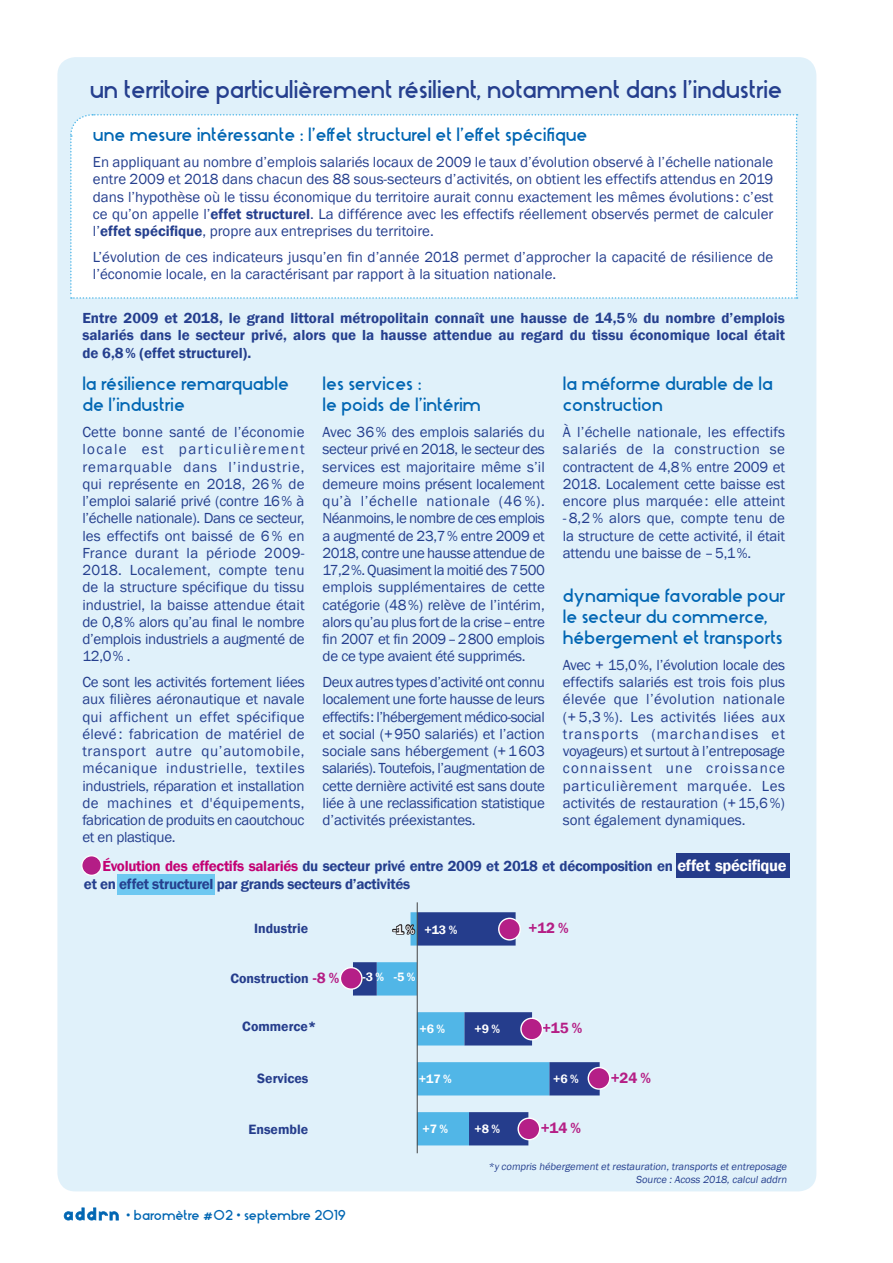
<style>
.page{position:relative;width:893px;height:1263px;background:#fff}
.page>*{position:absolute;margin:0;border:0;box-sizing:border-box;transform-origin:0 0}
.t1{font:24px "Stark";letter-spacing:-.01em;color:#253f8e}
.t2{font:18px/21px "Stark";color:#0166b3}
.t3{font:600 18px "Franklin Gothic";color:#253d8c}
.t4{font:600 15.3px "Franklin Gothic";letter-spacing:-.005em;color:#b51e85}
.Style_de_paragraphe{font:15px/17.2px "Franklin Gothic";letter-spacing:-.01em;color:#253f8e;text-align:justify}
.t5{font:600 15px/17.2px "Franklin Gothic";letter-spacing:-.02em;color:#253f8e;text-align:justify}
.t6{font:600 13.8px "Franklin Gothic";color:#253d8c}
.t7{font:13.5px "Stark";color:#0166b3}
.t8{font:600 12.45px "Franklin Gothic";color:#fff}
.t9{font:10.5px "Franklin Gothic";color:#253f8e}
.s1{font-weight:600}
.s2{color:#c30173}
.s3{font-size:16.5px;color:#fff}
.s4{color:#fff}
.s5{font-size:15.3px;color:#b51e85}
.s6{color:#373a3c}
</style>
<div class="page">
<svg style="left:64px;top:1207px;width:55px;height:13px"></svg>
<div style="left:57px;top:57px;width:759px;height:1134px;background:#e0f1fa;border-radius:18px"></div>
<div style="left:70px;top:114px;width:727px;height:185px;background:#fff"></div>
<div style="left:676px;top:853px;width:113px;height:24px;background:#253c8a"></div>
<div style="left:118px;top:874px;width:97px;height:21px;background:#6ec8f1"></div>
<div style="left:82px;top:856px;width:19px;height:19px;background:#b41d86;border-radius:50%"></div>
<div style="left:81px;top:855px;width:21px;height:21px;border:1px solid #fff;border-radius:50%"></div>
<svg style="left:353px;top:962px;width:247px;height:134px"></svg>
<hr style="left:417px;top:903px;width:1px;height:250px;background:#494a4b">
<svg style="left:377px;top:912px;width:172px;height:233px"></svg>
<div style="left:499px;top:918px;width:21px;height:22px;background:#b51f87;border-radius:50%"></div>
<div style="left:498px;top:918px;width:23px;height:22px;border:1px solid #fff;border-radius:50%"></div>
<div style="left:340px;top:968px;width:22px;height:21px;background:#b51f87;border-radius:50%"></div>
<div style="left:340px;top:967px;width:23px;height:23px;border:1px solid #fff;border-radius:50%"></div>
<div style="left:521px;top:1018px;width:21px;height:22px;background:#b51f87;border-radius:50%"></div>
<div style="left:520px;top:1017px;width:23px;height:23px;border:1px solid #fff;border-radius:50%"></div>
<div style="left:588px;top:1067px;width:22px;height:22px;background:#b51f87;border-radius:50%"></div>
<div style="left:588px;top:1067px;width:22px;height:23px;border:1px solid #fff;border-radius:50%"></div>
<div style="left:518px;top:1118px;width:22px;height:22px;background:#b51f87;border-radius:50%"></div>
<div style="left:517px;top:1117px;width:23px;height:23px;border:1px solid #fff;border-radius:50%"></div>
<p class="t1" style="left:90px;top:71px;width:694px">un territoire particulièrement résilient, notamment dans l’industrie</p>
<p class="t2" style="left:93px;top:123px;width:496px">une mesure intéressante : l’effet structurel et l’effet spécifique</p>
<p class="Style_de_paragraphe" style="left:93px;top:154px;width:682px">En appliquant au nombre d’emplois salariés locaux de 2009 le taux d’évolution observé à l’échelle nationale entre 2009 et 2018 dans chacun des 88 sous-secteurs d’activités, on obtient les effectifs attendus en 2019 dans l’hypothèse où le tissu économique du territoire aurait connu exactement les mêmes évolutions : c’est ce qu’on appelle l’<span class="s1">effet structurel</span>. La différence avec les effectifs réellement observés permet de calculer l’<span class="s1">effet spécifique</span>, propre aux entreprises du territoire.</p>
<p class="Style_de_paragraphe" style="left:93px;top:249px;width:682px">L’évolution de ces indicateurs jusqu’en fin d’année 2018 permet d’approcher la capacité de résilience de l’économie locale, en la caractérisant par rapport à la situation nationale.</p>
<p class="t5" style="left:82px;top:310px;width:704px">Entre 2009 et 2018, le grand littoral métropolitain connaît une hausse de 14,5% du nombre d’emplois salariés dans le secteur privé, alors que la hausse attendue au regard du tissu économique local était de 6,8% (effet structurel).</p>
<p class="t2" style="left:82px;top:372px;width:208px">la résilience remarquable de l’industrie</p>
<p class="Style_de_paragraphe" style="left:82px;top:424px;width:224px">Cette bonne santé de l’économie locale est particulièrement remarquable dans l’industrie, qui représente en 2018, 26% de l’emploi salarié privé (contre 16% à l’échelle nationale). Dans ce secteur, les effectifs ont baissé de 6% en France durant la période 2009- 2018. Localement, compte tenu de la structure spécifique du tissu industriel, la baisse attendue était de 0,8% alors qu’au final le nombre d’emplois industriels a augmenté de 12,0% .</p>
<p class="Style_de_paragraphe" style="left:82px;top:674px;width:224px">Ce sont les activités fortement liées aux filières aéronautique et navale qui affichent un effet spécifique élevé : fabrication de matériel de transport autre qu’automobile, mécanique industrielle, textiles industriels, réparation et installation de machines et d'équipements, fabrication de produits en caoutchouc et en plastique.</p>
<p class="t2" style="left:323px;top:372px;width:160px">les services :<br>le poids de l’intérim</p>
<p class="Style_de_paragraphe" style="left:323px;top:424px;width:224px">Avec 36% des emplois salariés du secteur privé en 2018, le secteur des services est majoritaire même s’il demeure moins présent localement qu’à l’échelle nationale (46 %).<br>Néanmoins, le nombre de ces emplois a augmenté de 23,7% entre 2009 et 2018, contre une hausse attendue de 17,2%. Quasiment la moitié des 7500 emplois supplémentaires de cette catégorie (48%) relève de l’intérim, alors qu’au plus fort de la crise–entre fin 2007 et fin 2009–2800 emplois de ce type avaient été supprimés.</p>
<p class="Style_de_paragraphe" style="left:323px;top:674px;width:224px">Deux autres types d’activité ont connu localement une forte hausse de leurs effectifs: l’hébergement médico-social et social (+950 salariés) et l’action sociale sans hébergement (+1603 salariés). Toutefois, l’augmentation de cette dernière activité est sans doute liée à une reclassification statistique d’activités préexistantes.</p>
<p class="t2" style="left:563px;top:372px;width:212px">la méforme durable de la construction</p>
<p class="Style_de_paragraphe" style="left:563px;top:424px;width:224px">À l’échelle nationale, les effectifs salariés de la construction se contractent de 4,8% entre 2009 et 2018. Localement cette baisse est encore plus marquée : elle atteint -8,2% alors que, compte tenu de la structure de cette activité, il était attendu une baisse de –5,1%.</p>
<p class="t2" style="left:563px;top:584px;width:224px">dynamique favorable pour le secteur du commerce, hébergement et transports</p>
<p class="Style_de_paragraphe" style="left:563px;top:656px;width:224px">Avec + 15,0%, l’évolution locale des effectifs salariés est trois fois plus élevée que l’évolution nationale (+ 5,3 %). Les activités liées aux transports (marchandises et voyageurs) et surtout à l’entreposage connaissent une croissance particulièrement marquée. Les activités de restauration (+15,6%) sont également dynamiques.</p>
<p class="t5" style="left:84px;top:858px;width:704px;text-indent:18px"><span class="s2">Évolution des effectifs salariés</span> du secteur privé entre 2009 et 2018 et décomposition en <span class="s3">effet spécifique </span>et en effet structurel par grands secteurs d’activités</p>
<p class="t3" style="left:223px;top:856px;width:373px"><span class="s4">effet spécifique</span> par grands secteurs d’activités</p>
<p class="t6" style="left:254px;top:920px;width:56px">Industrie</p>
<p class="t8" style="left:393px;top:922px;width:23px">-1 %</p>
<p class="t8" style="left:424px;top:922px;width:34px">+13 %</p>
<p class="t4" style="left:528px;top:918px;width:42px">+12 %</p>
<p class="t6" style="left:230px;top:970px;width:110px">Construction <span class="s5">-8 %</span></p>
<p class="t8" style="left:361px;top:969px;width:24px"><span class="s6">-</span>-3 %</p>
<p class="t8" style="left:394px;top:969px;width:23px">-5 %</p>
<p class="t6" style="left:242px;top:1018px;width:75px">Commerce*</p>
<p class="t8" style="left:420px;top:1021px;width:27px">+6 %</p>
<p class="t8" style="left:474px;top:1021px;width:27px">+9 %</p>
<p class="t4" style="left:542px;top:1018px;width:42px">+15 %</p>
<p class="t6" style="left:257px;top:1070px;width:53px">Services</p>
<p class="t8" style="left:419px;top:1071px;width:34px">+17 %</p>
<p class="t8" style="left:553px;top:1071px;width:27px">+6 %</p>
<p class="t4" style="left:611px;top:1068px;width:42px">+24 %</p>
<p class="t6" style="left:249px;top:1121px;width:61px">Ensemble</p>
<p class="t8" style="left:422px;top:1121px;width:27px">+7 %</p>
<p class="t8" style="left:474px;top:1121px;width:27px">+8 %</p>
<p class="t4" style="left:541px;top:1118px;width:42px">+14 %</p>
<p class="t9" style="left:488px;top:1160px;width:302px">*y compris hébergement et restauration, transports et entreposage</p>
<p class="t9" style="left:636px;top:1173px;width:154px">Source : Acoss 2018, calcul addrn</p>
<p class="t7" style="left:126px;top:1205px;width:221px">• baromètre #02 • septembre 2019</p>
</div>
